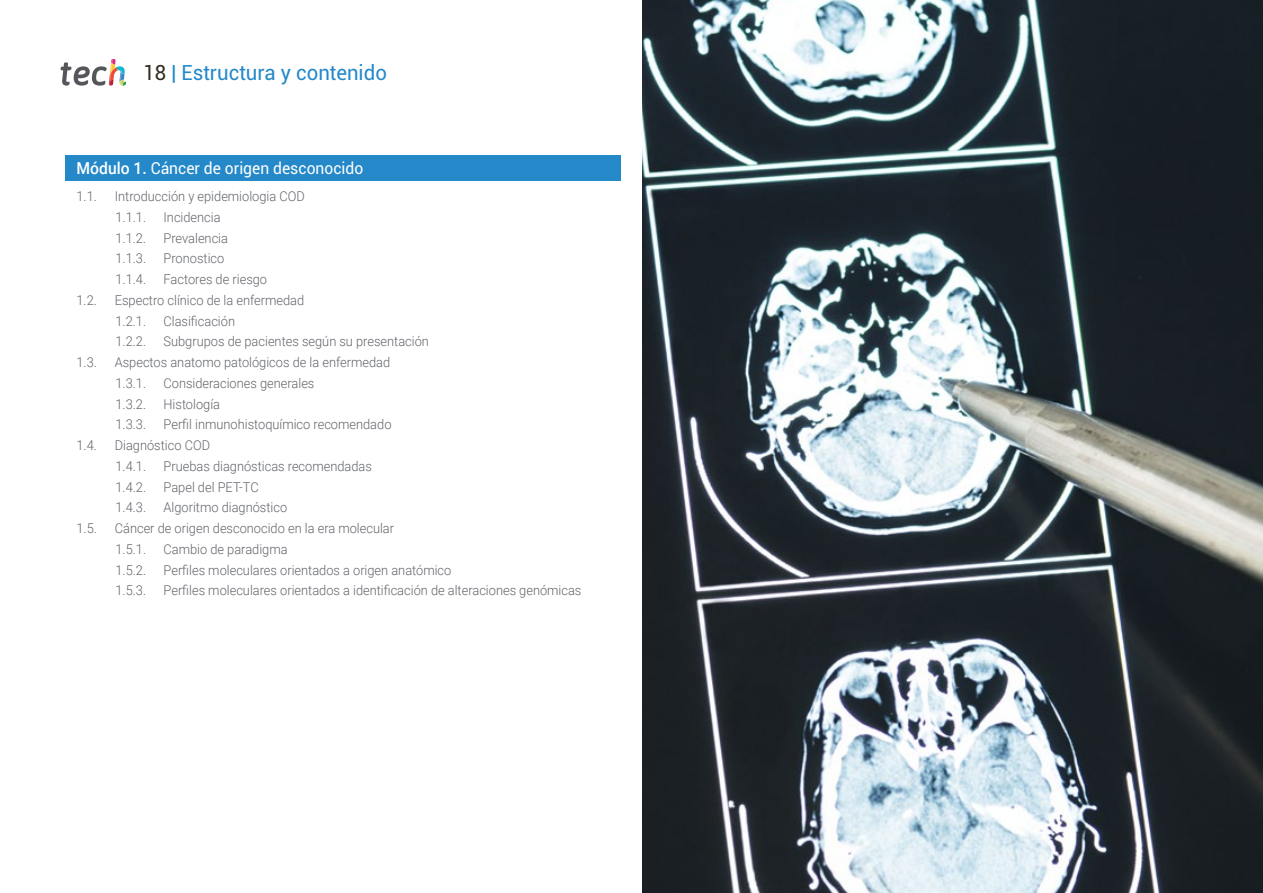
<style>
.page{position:relative;width:1263px;height:893px;background:#fff}
.page>*{position:absolute;margin:0;border:0;box-sizing:border-box;transform-origin:0 0}
.t1{font:21px "Roboto";color:#2488c9}
.t2{font:16.5px "Roboto";color:#fff;scale:.95 1}
.t3{font:300 13.5px/20.7px "Roboto";color:#61646a;scale:.95 1}
.s1{color:#312e20}
.s2{font-weight:500}
</style>
<div class="page">
<svg style="left:61px;top:59px;width:65px;height:27px"></svg>
<div style="left:65px;top:155px;width:556px;height:25px;background:#2488c9"></div>
<img style="left:642px;top:0;width:621px;height:893px">
<h1 class="t1" style="left:144px;top:57px;width:245px"><span class="s1">18</span> | Estructura y contenido</h1>
<p class="t2" style="left:77px;top:157px;width:303px"><span class="s2">Módulo 1.</span> Cáncer de origen desconocido</p>
<p class="t3" style="left:77px;top:185px;width:23px">1.1.</p>
<p class="t3" style="left:115px;top:185px;width:201px">Introducción y epidemiologia COD<br>1.1.1.</p>
<p class="t3" style="left:164px;top:206px;width:62px">Incidencia</p>
<p class="t3" style="left:116px;top:227px;width:34px">1.1.2.</p>
<p class="t3" style="left:164px;top:227px;width:69px">Prevalencia</p>
<p class="t3" style="left:116px;top:248px;width:34px">1.1.3.</p>
<p class="t3" style="left:164px;top:248px;width:65px">Pronostico</p>
<p class="t3" style="left:116px;top:268px;width:34px">1.1.4.</p>
<p class="t3" style="left:164px;top:268px;width:111px">Factores de riesgo</p>
<p class="t3" style="left:77px;top:289px;width:23px">1.2.</p>
<p class="t3" style="left:115px;top:289px;width:201px">Espectro clínico de la enfermedad<br>1.2.1.</p>
<p class="t3" style="left:164px;top:310px;width:77px">Clasificación</p>
<p class="t3" style="left:116px;top:331px;width:34px">1.2.2.</p>
<p class="t3" style="left:164px;top:331px;width:281px">Subgrupos de pacientes según su presentación</p>
<p class="t3" style="left:77px;top:351px;width:23px">1.3.</p>
<p class="t3" style="left:115px;top:351px;width:291px">Aspectos anatomo patológicos de la enfermedad<br>1.3.1.</p>
<p class="t3" style="left:164px;top:372px;width:160px">Consideraciones generales</p>
<p class="t3" style="left:116px;top:393px;width:34px">1.3.2.</p>
<p class="t3" style="left:164px;top:393px;width:61px">Histología</p>
<p class="t3" style="left:116px;top:414px;width:34px">1.3.3.</p>
<p class="t3" style="left:164px;top:414px;width:241px">Perfil inmunohistoquímico recomendado</p>
<p class="t3" style="left:77px;top:434px;width:23px">1.4.</p>
<p class="t3" style="left:115px;top:434px;width:102px">Diagnóstico COD<br>1.4.1.</p>
<p class="t3" style="left:164px;top:455px;width:221px">Pruebas diagnósticas recomendadas</p>
<p class="t3" style="left:116px;top:476px;width:34px">1.4.2.</p>
<p class="t3" style="left:164px;top:476px;width:102px">Papel del PET-TC</p>
<p class="t3" style="left:116px;top:497px;width:34px">1.4.3.</p>
<p class="t3" style="left:164px;top:497px;width:132px">Algoritmo diagnóstico</p>
<p class="t3" style="left:77px;top:517px;width:23px">1.5.</p>
<p class="t3" style="left:115px;top:517px;width:296px">Cáncer de origen desconocido en la era molecular<br>1.5.1.</p>
<p class="t3" style="left:164px;top:538px;width:132px">Cambio de paradigma</p>
<p class="t3" style="left:116px;top:559px;width:34px">1.5.2.</p>
<p class="t3" style="left:164px;top:559px;width:304px">Perfiles moleculares orientados a origen anatómico</p>
<p class="t3" style="left:116px;top:580px;width:34px">1.5.3.</p>
<p class="t3" style="left:164px;top:580px;width:441px">Perfiles moleculares orientados a identificación de alteraciones genómicas</p>
</div>
